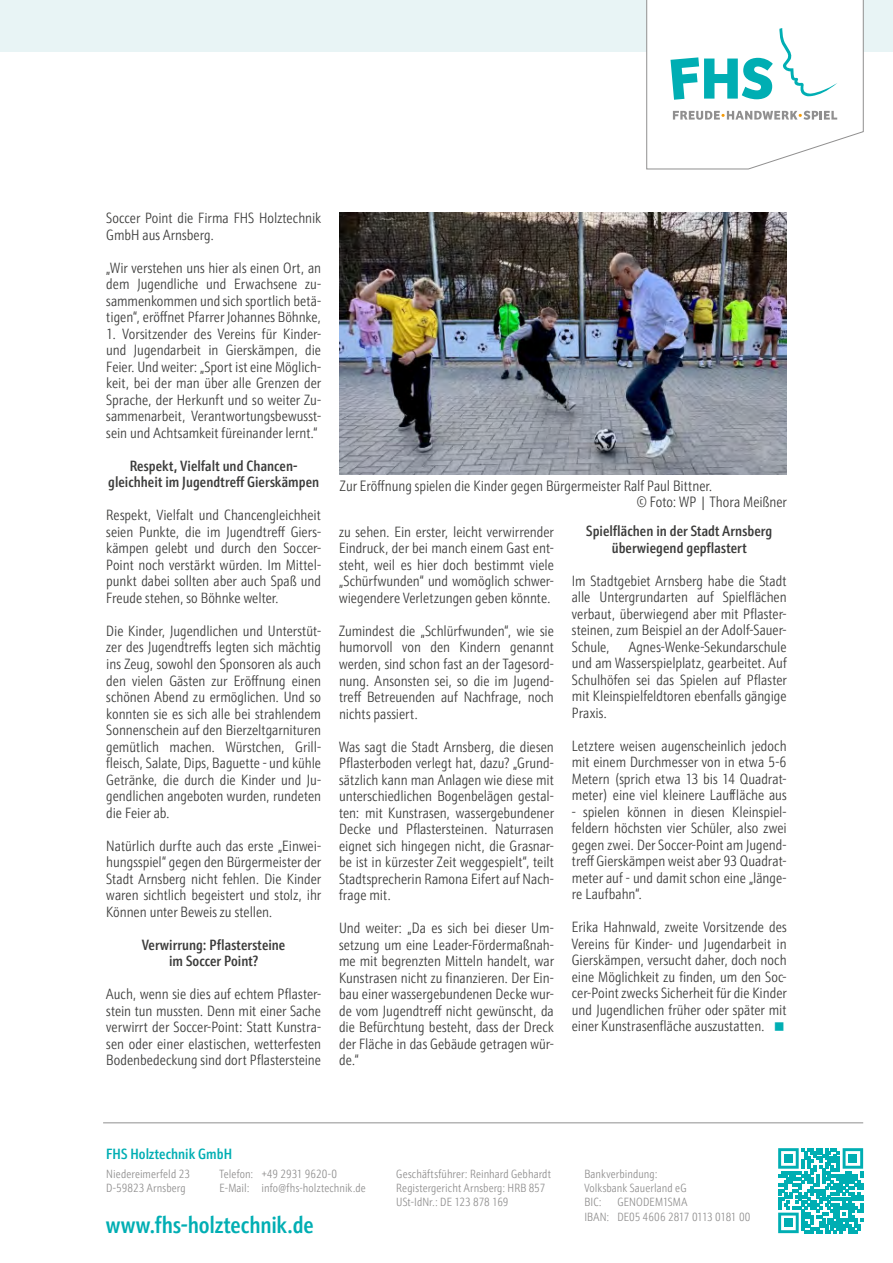
<style>
.page{position:relative;width:893px;height:1263px;background:#fff}
.page>*{position:absolute;margin:0;border:0;box-sizing:border-box;transform-origin:0 0}
.t1{font:500 24px "Schnebel Sans ME Comp";color:#00aeb3}
.t2{font:300 15.15px/16.6px "Schnebel Sans ME Comp";color:#3c3c3b}
.t3{font:300 15px/16.5px "Schnebel Sans ME Comp";color:#3c3c3b;text-align:justify}
.t4{font:500 15px/16.5px "Schnebel Sans ME Comp";letter-spacing:.005em;color:#3c3c3b;text-align:center}
.t5{font:500 15px "Schnebel Sans ME Comp";letter-spacing:.005em;color:#00aeb3}
.t6{font:300 12px/14.4px "Schnebel Sans ME Comp";letter-spacing:.01em;color:#908f8f}
</style>
<div class="page">
<hr style="left:103px;top:1122px;width:760px;height:1px;background:#908f8f">
<img style="left:340px;top:213px;width:447px;height:261px">
<svg style="left:778px;top:1148px;width:85px;height:85px"></svg>
<div style="left:784px;top:1154px;width:9px;height:9px;background:#00aeb3"></div>
<div style="left:848px;top:1154px;width:9px;height:9px;background:#00aeb3"></div>
<div style="left:784px;top:1218px;width:9px;height:9px;background:#00aeb3"></div>
<div style="left:0;top:0;width:893px;height:51px;background:#e8f4f5"></div>
<svg style="left:646px;top:0;width:218px;height:169px"></svg>
<p class="t3" style="left:106px;top:210px;width:216px">Soccer Point die Firma FHS Holztechnik<br>GmbH aus Arnsberg.</p>
<p class="t3" style="left:106px;top:260px;width:216px">„Wir verstehen uns hier als einen Ort, an dem Jugendliche und Erwachsene zu&shy;sammenkommen und sich sportlich betä&shy;tigen“, eröffnet Pfarrer Johannes Böhnke,</p>
<p class="t3" style="left:106px;top:326px;width:216px">1. Vorsitzender des Vereins für Kinder&shy;und Jugendarbeit in Gierskämpen, die Feier. Und weiter: „Sport ist eine Möglich&shy;keit, bei der man über alle Grenzen der Sprache, der Herkunft und so weiter Zu&shy;sammenarbeit, Verantwortungsbewusst&shy;sein und Achtsamkeit füreinander lernt.“</p>
<p class="t4" style="left:108px;top:457px;width:212px">Respekt, Vielfalt und Chancen&shy;gleichheit im Jugendtreff Gierskämpen</p>
<p class="t3" style="left:106px;top:507px;width:216px">Respekt, Vielfalt und Chancengleichheit seien Punkte, die im Jugendtreff Giers&shy;kämpen gelebt und durch den Soccer-Point noch verstärkt würden. Im Mittel&shy;punkt dabei sollten aber auch Spaß und Freude stehen, so Böhnke welter.</p>
<p class="t3" style="left:106px;top:623px;width:216px">Die Kinder, Jugendlichen und Unterstüt&shy;zer des Jugendtreffs legten sich mächtig ins Zeug, sowohl den Sponsoren als auch den vielen Gästen zur Eröffnung einen schönen Abend zu ermöglichen. Und so konnten sie es sich alle bei strahlendem Sonnenschein auf den Bierzeltgarnituren gemütlich machen. Würstchen, Grill&shy;fleisch, Salate, Dips, Baguette - und kühle Getränke, die durch die Kinder und Ju&shy;gendlichen angeboten wurden, rundeten die Feier ab.</p>
<p class="t3" style="left:106px;top:837px;width:216px">Natürlich durfte auch das erste „Einwei&shy;hungsspiel“ gegen den Bürgermeister der Stadt Arnsberg nicht fehlen. Die Kinder waren sichtlich begeistert und stolz, ihr Können unter Beweis zu stellen.</p>
<p class="t4" style="left:142px;top:935px;width:145px">Verwirrung: Pflastersteine im Soccer Point?</p>
<p class="t3" style="left:106px;top:986px;width:216px">Auch, wenn sie dies auf echtem Pflaster&shy;stein tun mussten. Denn mit einer Sache verwirrt der Soccer-Point: Statt Kunstra&shy;sen oder einer elastischen, wetterfesten Bodenbedeckung sind dort Pflastersteine</p>
<p class="t2" style="left:637px;top:477px;width:151px;text-indent:-297px">Zur Eröffnung spielen die Kinder gegen Bürgermeister Ralf Paul Bittner.<br>© Foto: WP | Thora Meißner</p>
<p class="t3" style="left:339px;top:524px;width:216px">zu sehen. Ein erster, leicht verwirrender Eindruck, der bei manch einem Gast ent&shy;steht, weil es hier doch bestimmt viele „Schürfwunden“ und womöglich schwer&shy;wiegendere Verletzungen geben könnte.</p>
<p class="t3" style="left:339px;top:623px;width:216px">Zumindest die „Schlürfwunden“, wie sie humorvoll von den Kindern genannt werden, sind schon fast an der Tagesord&shy;nung. Ansonsten sei, so die im Jugend&shy;treff Betreuenden auf Nachfrage, noch nichts passiert.</p>
<p class="t3" style="left:339px;top:738px;width:216px">Was sagt die Stadt Arnsberg, die diesen Pflasterboden verlegt hat, dazu? „Grund&shy;sätzlich kann man Anlagen wie diese mit unterschiedlichen Bogenbelägen gestal&shy;ten: mit Kunstrasen, wassergebundener Decke und Pflastersteinen. Naturrasen eignet sich hingegen nicht, die Grasnar&shy;be ist in kürzester Zeit weggespielt“, teilt Stadtsprecherin Ramona Eifert auf Nach&shy;frage mit.</p>
<p class="t3" style="left:339px;top:920px;width:216px">Und weiter: „Da es sich bei dieser Um&shy;setzung um eine Leader-Fördermaßnah&shy;me mit begrenzten Mitteln handelt, war Kunstrasen nicht zu finanzieren. Der Ein&shy;bau einer wassergebundenen Decke wur&shy;de vom Jugendtreff nicht gewünscht, da die Befürchtung besteht, dass der Dreck der Fläche in das Gebäude getragen wür&shy;de.“</p>
<p class="t4" style="left:586px;top:522px;width:187px">Spielflächen in der Stadt Arnsberg überwiegend gepflastert</p>
<p class="t3" style="left:572px;top:572px;width:216px">Im Stadtgebiet Arnsberg habe die Stadt alle Untergrundarten auf Spielflächen verbaut, überwiegend aber mit Pflaster&shy;steinen, zum Beispiel an der Adolf-Sauer-Schule,</p>
<p class="t3" style="left:572px;top:638px;width:216px;text-indent:57px">Agnes-Wenke-Sekundarschule und am Wasserspielplatz, gearbeitet. Auf Schulhöfen sei das Spielen auf Pflaster mit Kleinspielfeldtoren ebenfalls gängige Praxis.</p>
<p class="t3" style="left:572px;top:737px;width:216px">Letztere weisen augenscheinlich jedoch mit einem Durchmesser von in etwa 5-6<br>Metern (sprich etwa 13 bis 14 Quadrat&shy;meter) eine viel kleinere Lauffläche aus</p>
<p class="t3" style="left:572px;top:803px;width:216px">- spielen können in diesen Kleinspiel&shy;feldern höchsten vier Schüler, also zwei gegen zwei. Der Soccer-Point am Jugend&shy;treff Gierskämpen weist aber 93 Quadrat&shy;meter auf - und damit schon eine „länge&shy;re Laufbahn“.</p>
<p class="t3" style="left:572px;top:919px;width:216px">Erika Hahnwald, zweite Vorsitzende des Vereins für Kinder- und Jugendarbeit in Gierskämpen, versucht daher, doch noch eine Möglichkeit zu finden, um den Soc&shy;cer-Point zwecks Sicherheit für die Kinder und Jugendlichen früher oder später mit einer Kunstrasenfläche auszustatten.</p>
<p class="t5" style="left:106px;top:1142px;width:127px">FHS Holztechnik GmbH</p>
<p class="t6" style="left:106px;top:1166px;width:85px">Niedereimerfeld 23<br>D-59823 Arnsberg</p>
<h1 class="t1" style="left:106px;top:1206px;width:209px">www.fhs-holztechnik.de</h1>
<p class="t6" style="left:220px;top:1166px;width:148px">Telefon: +49 2931 9620-0<br>E-Mail: info@fhs-holztechnik.de</p>
<p class="t6" style="left:396px;top:1166px;width:156px">Geschäftsführer: Reinhard Gebhardt<br>Registergericht Arnsberg: HRB 857<br>USt-IdNr.: DE 123 878 169</p>
<p class="t6" style="left:584px;top:1166px;width:104px">Bankverbindung:<br>Volksbank Sauerland eG<br>BIC:</p>
<p class="t6" style="left:584px;top:1195px;width:168px;text-indent:33px">GENODEM1SMA<br>IBAN: DE05 4606 2817 0113 0181 00</p>
</div>
